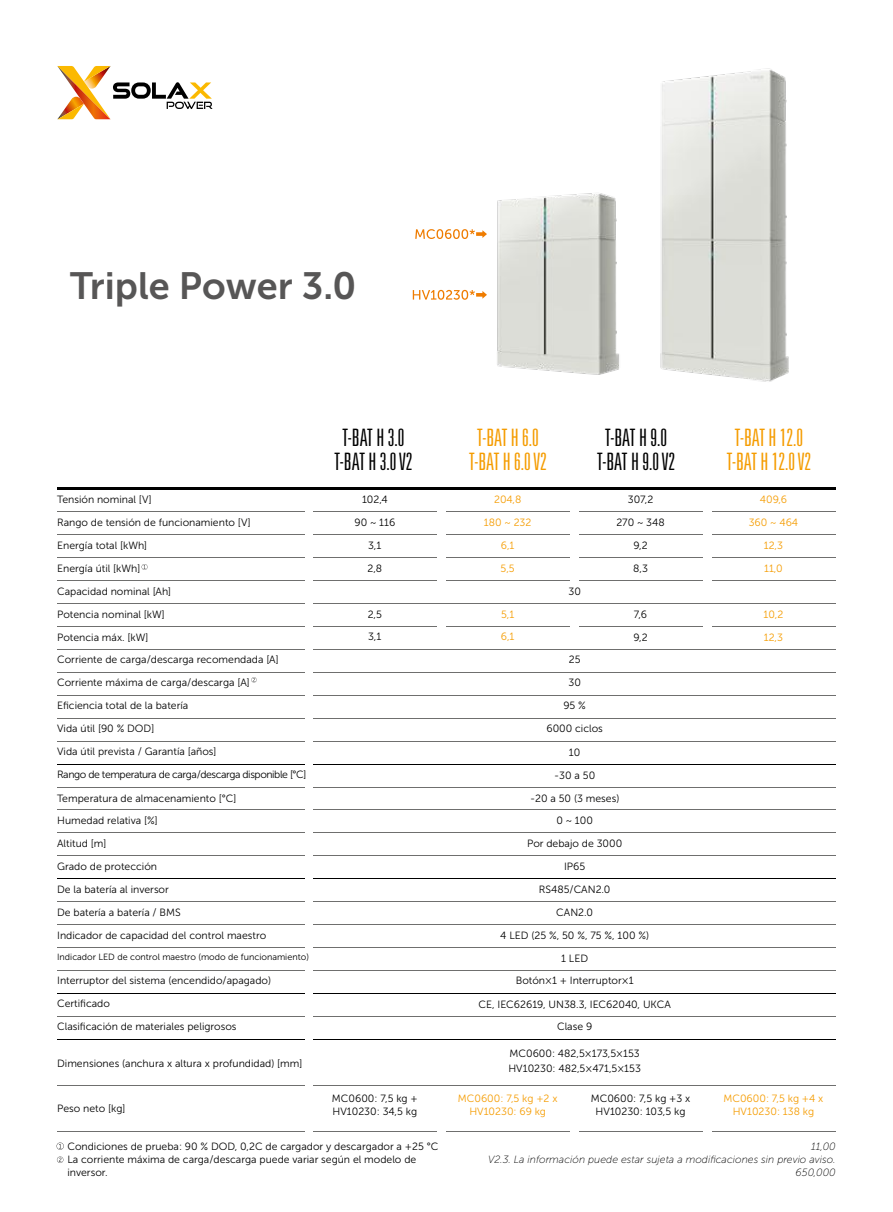
<style>
.page{position:relative;width:893px;height:1212px;background:#fff}
.page>*{position:absolute;margin:0;border:0;box-sizing:border-box;transform-origin:0 0}
.t1{font:37.8px "Museo Sans 700";color:#575656}
.t2{font:300 ultra-condensed 24px/24px "Univers LT Std";letter-spacing:-.01em;color:#f59c00;text-align:center}
.t3{font:300 ultra-condensed 24px/24px "Univers LT Std";letter-spacing:-.01em;color:#000;text-align:center}
.t4{font:10.5px/22.8px "Museo Sans 300";color:#000;text-align:center}
.t5{font:10.5px/22.8px "Museo Sans 300";color:#f59c00;text-align:center}
.t6{font:italic 10.5px/12.6px "Museo Sans 100";color:#000;text-align:right}
.t7{font:10.5px "Museo Sans 300";letter-spacing:-.04em;color:#000}
.t8{font:9px "Museo Sans 300";color:#000}
</style>
<div class="page">
<svg style="left:413px;top:290px;width:55px;height:10px"></svg>
<svg style="left:415px;top:229px;width:53px;height:10px"></svg>
<hr style="left:57px;top:488px;width:779px;height:2px;background:#000">
<hr style="left:57px;top:511px;width:248px;height:1px;background:#6f6f6e">
<hr style="left:57px;top:534px;width:248px;height:1px;background:#6f6f6e">
<hr style="left:57px;top:557px;width:248px;height:1px;background:#6f6f6e">
<hr style="left:57px;top:580px;width:248px;height:1px;background:#6f6f6e">
<hr style="left:57px;top:603px;width:248px;height:1px;background:#6f6f6e">
<hr style="left:57px;top:626px;width:248px;height:1px;background:#6f6f6e">
<hr style="left:57px;top:649px;width:248px;height:1px;background:#6f6f6e">
<hr style="left:57px;top:672px;width:248px;height:1px;background:#6f6f6e">
<hr style="left:57px;top:695px;width:248px;height:1px;background:#6f6f6e">
<hr style="left:57px;top:718px;width:248px;height:1px;background:#6f6f6e">
<hr style="left:57px;top:741px;width:248px;height:1px;background:#6f6f6e">
<hr style="left:57px;top:764px;width:248px;height:1px;background:#000">
<hr style="left:314px;top:511px;width:123px;height:1px;background:#6f6f6e">
<hr style="left:314px;top:534px;width:123px;height:1px;background:#6f6f6e">
<hr style="left:314px;top:603px;width:522px;height:1px;background:#6f6f6e">
<hr style="left:314px;top:626px;width:123px;height:1px;background:#6f6f6e">
<hr style="left:314px;top:649px;width:522px;height:1px;background:#6f6f6e">
<hr style="left:314px;top:672px;width:522px;height:1px;background:#6f6f6e">
<hr style="left:314px;top:695px;width:522px;height:1px;background:#6f6f6e">
<hr style="left:314px;top:718px;width:522px;height:1px;background:#6f6f6e">
<hr style="left:314px;top:741px;width:522px;height:1px;background:#6f6f6e">
<hr style="left:314px;top:764px;width:522px;height:1px;background:#000">
<hr style="left:446px;top:511px;width:124px;height:1px;background:#6f6f6e">
<hr style="left:446px;top:534px;width:124px;height:1px;background:#6f6f6e">
<hr style="left:446px;top:626px;width:124px;height:1px;background:#6f6f6e">
<hr style="left:579px;top:511px;width:124px;height:1px;background:#6f6f6e">
<hr style="left:579px;top:534px;width:124px;height:1px;background:#6f6f6e">
<hr style="left:579px;top:626px;width:124px;height:1px;background:#6f6f6e">
<hr style="left:712px;top:511px;width:124px;height:1px;background:#6f6f6e">
<hr style="left:712px;top:534px;width:124px;height:1px;background:#6f6f6e">
<hr style="left:712px;top:626px;width:124px;height:1px;background:#6f6f6e">
<hr style="left:57px;top:787px;width:248px;height:1px;background:#6f6f6e">
<hr style="left:57px;top:810px;width:248px;height:1px;background:#6f6f6e">
<hr style="left:57px;top:832px;width:248px;height:1px;background:#6f6f6e">
<hr style="left:57px;top:855px;width:248px;height:1px;background:#6f6f6e">
<hr style="left:57px;top:878px;width:248px;height:1px;background:#000">
<hr style="left:57px;top:901px;width:248px;height:1px;background:#6f6f6e">
<hr style="left:57px;top:924px;width:248px;height:1px;background:#6f6f6e">
<hr style="left:57px;top:947px;width:248px;height:1px;background:#6f6f6e">
<hr style="left:57px;top:970px;width:248px;height:1px;background:#6f6f6e">
<hr style="left:57px;top:993px;width:248px;height:1px;background:#000">
<hr style="left:57px;top:1016px;width:248px;height:1px;background:#6f6f6e">
<hr style="left:57px;top:1039px;width:248px;height:1px;background:#000">
<hr style="left:57px;top:1085px;width:248px;height:1px;background:#6f6f6e">
<hr style="left:57px;top:1131px;width:248px;height:1px;background:#6f6f6e">
<hr style="left:314px;top:787px;width:522px;height:1px;background:#6f6f6e">
<hr style="left:314px;top:810px;width:522px;height:1px;background:#6f6f6e">
<hr style="left:314px;top:832px;width:522px;height:1px;background:#6f6f6e">
<hr style="left:314px;top:855px;width:522px;height:1px;background:#6f6f6e">
<hr style="left:314px;top:878px;width:522px;height:1px;background:#000">
<hr style="left:314px;top:901px;width:522px;height:1px;background:#6f6f6e">
<hr style="left:314px;top:924px;width:522px;height:1px;background:#6f6f6e">
<hr style="left:314px;top:947px;width:522px;height:1px;background:#6f6f6e">
<hr style="left:314px;top:970px;width:522px;height:1px;background:#6f6f6e">
<hr style="left:314px;top:993px;width:522px;height:1px;background:#000">
<hr style="left:314px;top:1016px;width:522px;height:1px;background:#6f6f6e">
<hr style="left:314px;top:1039px;width:522px;height:1px;background:#000">
<hr style="left:314px;top:1131px;width:123px;height:1px;background:#6f6f6e">
<hr style="left:446px;top:1131px;width:124px;height:1px;background:#6f6f6e">
<hr style="left:579px;top:1131px;width:124px;height:1px;background:#6f6f6e">
<hr style="left:712px;top:1131px;width:124px;height:1px;background:#6f6f6e">
<hr style="left:314px;top:557px;width:123px;height:1px;background:#6f6f6e">
<hr style="left:446px;top:557px;width:124px;height:1px;background:#6f6f6e">
<hr style="left:579px;top:557px;width:124px;height:1px;background:#6f6f6e">
<hr style="left:712px;top:557px;width:124px;height:1px;background:#6f6f6e">
<hr style="left:314px;top:1085px;width:522px;height:1px;background:#6f6f6e">
<hr style="left:314px;top:580px;width:123px;height:1px;background:#6f6f6e">
<hr style="left:446px;top:580px;width:124px;height:1px;background:#6f6f6e">
<hr style="left:579px;top:580px;width:124px;height:1px;background:#6f6f6e">
<hr style="left:712px;top:580px;width:124px;height:1px;background:#6f6f6e">
<svg style="left:57px;top:66px;width:156px;height:53px"></svg>
<svg style="left:142px;top:564px;width:5px;height:6px"></svg>
<svg style="left:251px;top:677px;width:6px;height:5px"></svg>
<svg style="left:57px;top:1142px;width:7px;height:8px"></svg>
<svg style="left:57px;top:1156px;width:6px;height:7px"></svg>
<img style="left:468px;top:193px;width:151px;height:182px">
<img style="left:660px;top:68px;width:129px;height:314px">
<h1 class="t1" style="left:70px;top:265px;width:288px">Triple Power 3.0</h1>
<h2 class="t3" style="left:334px;top:425px;width:80px">T-BAT H 3.0<br>T-BAT H 3.0 V2</h2>
<h2 class="t3" style="left:597px;top:425px;width:80px">T-BAT H 9.0<br>T-BAT H 9.0 V2</h2>
<h2 class="t2" style="left:469px;top:425px;width:80px">T-BAT H 6.0<br>T-BAT H 6.0 V2</h2>
<h2 class="t2" style="left:726px;top:425px;width:86px">T-BAT H 12.0<br>T-BAT H 12.0 V2</h2>
<p class="t4" style="left:57px;top:488px;width:96px">Tensión nominal [V]</p>
<p class="t4" style="left:354px;top:488px;width:42px">102,4<br>90 ~ 116<br>3,1<br>2,8</p>
<p class="t4" style="left:57px;top:511px;width:195px">Rango de tensión de funcionamiento [V]</p>
<p class="t4" style="left:57px;top:534px;width:92px">Energía total [kWh]</p>
<p class="t4" style="left:57px;top:557px;width:85px">Energía útil [kWh]</p>
<p class="t4" style="left:57px;top:580px;width:116px">Capacidad nominal [Ah]</p>
<p class="t4" style="left:57px;top:603px;width:109px">Potencia nominal [kW]</p>
<p class="t4" style="left:57px;top:625px;width:93px">Potencia máx. [kW]</p>
<p class="t4" style="left:368px;top:603px;width:16px;text-align:left">2,5<br>3,1</p>
<p class="t5" style="left:484px;top:488px;width:49px">204,8<br>180 ~ 232<br>6,1<br>5,5</p>
<p class="t5" style="left:501px;top:603px;width:15px;text-align:left">5,1<br>6,1</p>
<p class="t4" style="left:568px;top:580px;width:14px">30</p>
<p class="t4" style="left:616px;top:488px;width:50px">307,2<br>270 ~ 348<br>9,2<br>8,3</p>
<p class="t4" style="left:633px;top:603px;width:16px;text-align:left">7,6<br>9,2</p>
<p class="t5" style="left:749px;top:488px;width:51px">409,6<br>360 ~ 464<br>12,3<br>11,0</p>
<p class="t5" style="left:764px;top:603px;width:21px;text-align:left">10,2<br>12,3</p>
<p class="t4" style="left:57px;top:648px;width:223px">Corriente de carga/descarga recomendada [A]</p>
<p class="t4" style="left:569px;top:648px;width:13px">25</p>
<p class="t4" style="left:563px;top:694px;width:24px">95 %</p>
<p class="t4" style="left:57px;top:671px;width:194px">Corriente máxima de carga/descarga [A]</p>
<p class="t4" style="left:568px;top:671px;width:14px">30</p>
<p class="t4" style="left:546px;top:717px;width:58px">6000 ciclos</p>
<p class="t4" style="left:527px;top:741px;width:97px">10<br>-30 a 50<br>-20 a 50 (3 meses)<br>0 ~ 100<br>Por debajo de 3000<br>IP65<br>RS485/CAN2.0</p>
<p class="t4" style="left:500px;top:924px;width:150px">4 LED (25 %, 50 %, 75 %, 100 %)<br>1 LED<br>Botón×1 + Interruptor×1</p>
<p class="t4" style="left:478px;top:994px;width:194px;line-height:21.8px">CE, IEC62619, UN38.3, IEC62040, UKCA<br>Clase 9</p>
<p class="t4" style="left:508px;top:1046px;width:134px;line-height:15px;text-align:left">MC0600: 482,5×173,5×153<br>HV10230: 482,5×471,5×153</p>
<p class="t4" style="left:57px;top:694px;width:133px">Eficiencia total de la batería</p>
<p class="t4" style="left:57px;top:717px;width:99px">Vida útil [90 % DOD]</p>
<p class="t4" style="left:57px;top:740px;width:161px">Vida útil prevista / Garantía [años]</p>
<p class="t7" style="left:57px;top:768px;width:251px">Rango de temperatura de carga/descarga disponible [°C]</p>
<p class="t4" style="left:57px;top:787px;width:181px">Temperatura de almacenamiento [°C]</p>
<p class="t4" style="left:57px;top:809px;width:102px">Humedad relativa [%]</p>
<p class="t4" style="left:57px;top:832px;width:51px">Altitud [m]</p>
<p class="t4" style="left:57px;top:855px;width:101px">Grado de protección</p>
<p class="t4" style="left:57px;top:878px;width:113px">De la batería al inversor</p>
<p class="t4" style="left:57px;top:901px;width:125px">De batería a batería / BMS</p>
<p class="t4" style="left:556px;top:901px;width:38px">CAN2.0</p>
<p class="t4" style="left:57px;top:924px;width:211px">Indicador de capacidad del control maestro</p>
<p class="t8" style="left:57px;top:952px;width:253px">Indicador LED de control maestro (modo de funcionamiento)</p>
<p class="t4" style="left:57px;top:969px;width:215px">Interruptor del sistema (encendido/apagado)</p>
<p class="t4" style="left:57px;top:992px;width:54px">Certificado</p>
<p class="t4" style="left:57px;top:1015px;width:181px">Clasificación de materiales peligrosos</p>
<p class="t4" style="left:57px;top:1051px;width:247px">Dimensiones (anchura x altura x profundidad) [mm]</p>
<p class="t4" style="left:57px;top:1097px;width:70px">Peso neto [kg]</p>
<p class="t4" style="left:67px;top:1140px;width:372px;line-height:12.6px;text-align:left">Condiciones de prueba: 90 % DOD, 0,2C de cargador y descargador a +25 °C<br>La corriente máxima de carga/descarga puede variar según el modelo de inversor.</p>
<p class="t6" style="left:488px;top:1140px;width:349px">11,00<br>V2.3. La información puede estar sujeta a modificaciones sin previo aviso.<br>650,000</p>
<p class="t4" style="left:332px;top:1092px;width:87px;line-height:12.6px;text-align:left">MC0600: 7,5 kg +<br>HV10230: 34,5 kg</p>
<p class="t5" style="left:458px;top:1092px;width:101px;line-height:12.6px">MC0600: 7,5 kg +2 x<br>HV10230: 69 kg</p>
<p class="t4" style="left:591px;top:1092px;width:101px;line-height:12.6px">MC0600: 7,5 kg +3 x<br>HV10230: 103,5 kg</p>
<p class="t5" style="left:723px;top:1092px;width:101px;line-height:12.6px">MC0600: 7,5 kg +4 x<br>HV10230: 138 kg</p>
</div>
